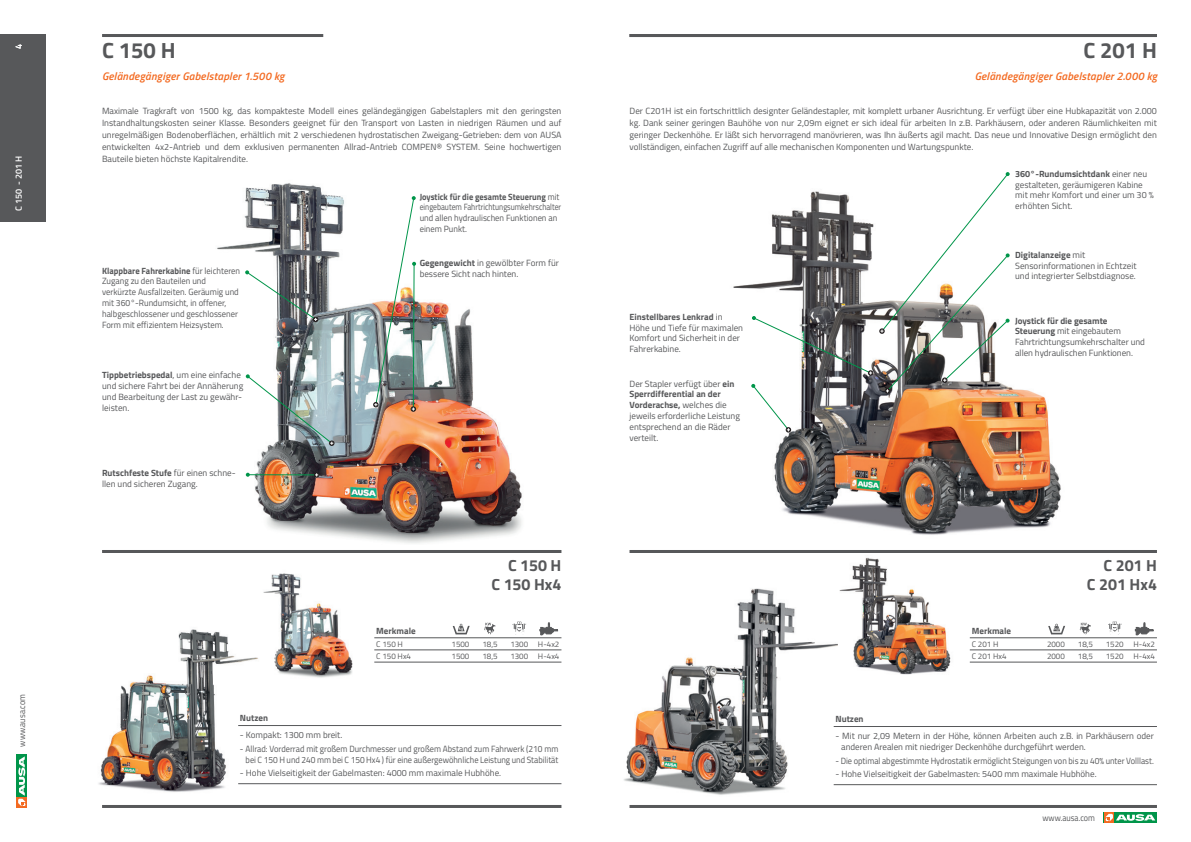
<style>
.page{position:relative;width:1191px;height:842px;background:#fff}
.page>*{position:absolute;margin:0;border:0;box-sizing:border-box;transform-origin:0 0}
.t1{font:700 22px "Titillium Web";color:#57585a}
.t2{font:700 16px/19.2px "Titillium Web";color:#57585a;text-align:right}
.t3{font:italic 600 11px "Titillium Web";letter-spacing:.02em;color:#f36a21}
.t4{font:9px/10.8px "Titillium Web";color:#57585a}
.t5{font:9px/10.8px "Titillium Web";color:#57585a;scale:.93 1}
.t6{font:9px/10.8px "Titillium Web";color:#57585a;scale:.95 1}
.t7{font:700 9px "Titillium Web";color:#57585a}
.t8{font:9px "Titillium Web";color:#57585a;scale:.9 1}
.t9{font:600 9px "Titillium Web";color:#fff}
.t10{font:8px/12px "Titillium Web";color:#57585a}
.s1{font-weight:700}
</style>
<div class="page">
<div style="left:1103px;top:812px;width:54px;height:11px;background:#00954a"></div>
<svg style="left:1104px;top:812px;width:10px;height:11px"></svg>
<svg style="left:1105px;top:814px;width:50px;height:7px"></svg>
<hr style="left:629px;top:805px;width:528px;height:3px;background:#57585a">
<hr style="left:102px;top:805px;width:459px;height:3px;background:#57585a">
<div style="left:16px;top:755px;width:11px;height:53px;background:#00954a"></div>
<div style="left:17px;top:797px;width:10px;height:11px;background:#f36a21"></div>
<svg style="left:18px;top:756px;width:8px;height:50px"></svg>
<div style="left:0;top:34px;width:45px;height:188px;background:#57585a"></div>
<hr style="left:102px;top:34px;width:221px;height:3px;background:#57585a">
<hr style="left:629px;top:34px;width:528px;height:3px;background:#57585a">
<img style="left:624px;top:588px;width:214px;height:207px">
<img style="left:839px;top:557px;width:112px;height:118px">
<img style="left:733px;top:175px;width:328px;height:360px">
<img style="left:217px;top:183px;width:305px;height:360px">
<hr style="left:248px;top:474px;width:69px;height:1px;background:#00954a">
<svg style="left:246px;top:473px;width:4px;height:4px"></svg>
<img style="left:246px;top:374px;width:88px;height:72px">
<svg style="left:314px;top:472px;width:5px;height:6px"></svg>
<img style="left:373px;top:196px;width:43px;height:216px">
<svg style="left:245px;top:270px;width:73px;height:52px"></svg>
<hr style="left:629px;top:550px;width:528px;height:3px;background:#57585a">
<hr style="left:102px;top:550px;width:459px;height:3px;background:#57585a">
<img style="left:98px;top:629px;width:163px;height:163px">
<img style="left:263px;top:573px;width:90px;height:105px">
<svg style="left:879px;top:172px;width:130px;height:222px"></svg>
<svg style="left:751px;top:384px;width:40px;height:49px"></svg>
<svg style="left:752px;top:316px;width:121px;height:60px"></svg>
<hr style="left:374px;top:637px;width:187px;height:1px;background:#57585a">
<hr style="left:969px;top:637px;width:188px;height:1px;background:#57585a">
<hr style="left:374px;top:662px;width:187px;height:1px;background:#57585a">
<hr style="left:969px;top:662px;width:188px;height:1px;background:#57585a">
<svg style="left:512px;top:621px;width:14px;height:42px"></svg>
<svg style="left:1108px;top:621px;width:13px;height:42px"></svg>
<svg style="left:453px;top:624px;width:17px;height:10px"></svg>
<svg style="left:1048px;top:624px;width:17px;height:10px"></svg>
<svg style="left:484px;top:623px;width:11px;height:11px"></svg>
<svg style="left:1079px;top:623px;width:12px;height:11px"></svg>
<svg style="left:540px;top:622px;width:17px;height:13px"></svg>
<svg style="left:1135px;top:622px;width:18px;height:13px"></svg>
<hr style="left:374px;top:650px;width:187px;height:1px;background:#57585a">
<hr style="left:969px;top:650px;width:188px;height:1px;background:#57585a">
<hr style="left:238px;top:725px;width:323px;height:1px;background:#57585a">
<hr style="left:833px;top:726px;width:324px;height:1px;background:#57585a">
<hr style="left:238px;top:783px;width:323px;height:1px;background:#57585a">
<hr style="left:833px;top:784px;width:324px;height:1px;background:#57585a">
<p class="t9" style="left:12px;top:49px;width:7px;rotate:-90deg">4</p>
<h1 class="t1" style="left:102px;top:34px;width:75px">C 150 H</h1>
<h1 class="t1" style="left:1083px;top:34px;width:75px">C 201 H</h1>
<p class="t9" style="left:12px;top:211px;width:56px;rotate:-90deg">C 150 - 201 H</p>
<p class="t8" style="left:15px;top:747px;width:60px;rotate:-90deg">www.ausa.com</p>
<p class="t3" style="left:102px;top:67px;width:184px">Geländegängiger Gabelstapler 1.500 kg</p>
<p class="t4" style="left:102px;top:104px;width:461px;line-height:12px;text-align:justify">Maximale Tragkraft von 1500 kg, das kompakteste Modell eines geländegängigen Gabelstaplers mit den geringsten Instandhaltungskosten seiner Klasse. Besonders geeignet für den Transport von Lasten in niedrigen Räumen und auf unregelmäßigen Bodenoberflächen, erhältlich mit 2 verschiedenen hydrostatischen Zweigang-Getrieben: dem von AUSA entwickelten 4x2-Antrieb und dem exklusiven permanenten Allrad-Antrieb COMPEN® SYSTEM. Seine hochwertigen Bauteile bieten höchste Kapitalrendite.</p>
<p class="t6" style="left:102px;top:264px;width:147px"><span class="s1">Klappbare Fahrerkabine</span> für leichteren Zugang zu den Bauteilen und verkürzte Ausfallzeiten. Geräumig und mit 360°-Rundumsicht, in offener, halbgeschlossener und geschlossener Form mit effizientem Heizsystem.</p>
<p class="t4" style="left:102px;top:369px;width:143px"><span class="s1">Tippbetriebspedal</span>, um eine einfache und sichere Fahrt bei der Annäherung und Bearbeitung der Last zu gewähr&shy;leisten.</p>
<p class="t4" style="left:102px;top:467px;width:135px"><span class="s1">Rutschfeste Stufe</span> für einen schne&shy;llen und sicheren Zugang.</p>
<p class="t5" style="left:420px;top:191px;width:154px"><span class="s1">Joystick für die gesamte Steuerung</span> mit eingebautem Fahrtrichtungsumkehrschalter und allen hydraulischen Funktionen an einem Punkt.</p>
<p class="t4" style="left:420px;top:257px;width:141px"><span class="s1">Gegengewicht</span> in gewölbter Form für bessere Sicht nach hinten.</p>
<h2 class="t2" style="left:491px;top:555px;width:71px">C 150 H<br>C 150 Hx4</h2>
<p class="t3" style="left:974px;top:67px;width:184px">Geländegängiger Gabelstapler 2.000 kg</p>
<p class="t4" style="left:629px;top:104px;width:529px;line-height:12px;text-align:justify">Der C201H ist ein fortschrittlich designter Geländestapler, mit komplett urbaner Ausrichtung. Er verfügt über eine Hubkapazität von 2.000 kg. Dank seiner geringen Bauhöhe von nur 2,09m eignet er sich ideal für arbeiten In z.B. Parkhäusern, oder anderen Räumlichkeiten mit geringer Deckenhöhe. Er läßt sich hervorragend manövrieren, was Ihn äußerts agil macht. Das neue und Innovative Design ermöglicht den vollständigen, einfachen Zugriff auf alle mechanischen Komponenten und Wartungspunkte.</p>
<p class="t4" style="left:629px;top:311px;width:115px"><span class="s1">Einstellbares Lenkrad</span> in<br>Höhe und Tiefe für maximalen<br>Komfort und Sicherheit in der<br>Fahrerkabine.</p>
<p class="t4" style="left:629px;top:378px;width:112px">Der Stapler verfügt über <span class="s1">ein<br>Sperrdifferential an der<br>Vorderachse,</span> welches die jeweils erforderliche Leistung entsprechend an die Räder verteilt.</p>
<p class="t4" style="left:1015px;top:168px;width:140px"><span class="s1">360°-Rundumsichtdank</span> einer neu gestalteten, geräumigeren Kabine mit mehr Komfort und einer um 30 % erhöhten Sicht.</p>
<p class="t4" style="left:1015px;top:249px;width:123px"><span class="s1">Digitalanzeige</span> mit<br>Sensorinformationen in Echtzeit und integrierter Selbstdiagnose.</p>
<p class="t4" style="left:1015px;top:315px;width:131px"><span class="s1">Joystick für die gesamte<br>Steuerung</span> mit eingebautem<br>Fahrtrichtungsumkehrschalter und allen hydraulischen Funktionen.</p>
<h2 class="t2" style="left:1087px;top:555px;width:71px">C 201 H<br>C 201 Hx4</h2>
<p class="t7" style="left:376px;top:624px;width:41px">Merkmale</p>
<p class="t7" style="left:971px;top:624px;width:41px">Merkmale</p>
<p class="t10" style="left:376px;top:637px;width:36px">C 150 H<br>C 150 Hx4</p>
<p class="t10" style="left:971px;top:637px;width:36px">C 201 H<br>C 201 Hx4</p>
<p class="t10" style="left:538px;top:637px;width:23px">H-4x2<br>H-4x4</p>
<p class="t10" style="left:1133px;top:637px;width:23px">H-4x2<br>H-4x4</p>
<p class="t10" style="left:451px;top:637px;width:19px">1500<br>1500</p>
<p class="t10" style="left:1047px;top:637px;width:19px">2000<br>2000</p>
<p class="t10" style="left:482px;top:637px;width:17px">18,5<br>18,5</p>
<p class="t10" style="left:1077px;top:637px;width:17px">18,5<br>18,5</p>
<p class="t10" style="left:510px;top:637px;width:19px">1300<br>1300</p>
<p class="t10" style="left:1105px;top:637px;width:19px">1520<br>1520</p>
<p class="t7" style="left:240px;top:711px;width:30px">Nutzen</p>
<p class="t7" style="left:835px;top:712px;width:30px">Nutzen</p>
<p class="t4" style="left:240px;top:729px;width:104px">- Kompakt: 1300 mm breit.</p>
<p class="t5" style="left:240px;top:743px;width:344px;text-align:right">- Allrad: Vorderrad mit großem Durchmesser und großem Abstand zum Fahrwerk (210 mm bei C 150 H und 240 mm bei C 150 Hx4 ) für eine außergewöhnliche Leistung und Stabilität</p>
<p class="t4" style="left:240px;top:767px;width:263px">- Hohe Vielseitigkeit der Gabelmasten: 4000 mm maximale Hubhöhe.</p>
<p class="t4" style="left:841px;top:730px;width:314px;text-indent:-6px">- Mit nur 2,09 Metern in der Höhe, können Arbeiten auch z.B. in Parkhäusern oder anderen Arealen mit niedriger Deckenhöhe durchgeführt werden.</p>
<p class="t5" style="left:835px;top:755px;width:344px">- Die optimal abgestimmte Hydrostatik ermöglicht Steigungen von bis zu 40% unter Volllast.</p>
<p class="t4" style="left:835px;top:768px;width:263px">- Hohe Vielseitigkeit der Gabelmasten: 5400 mm maximale Hubhöhe.</p>
<p class="t8" style="left:1042px;top:811px;width:60px">www.ausa.com</p>
</div>
